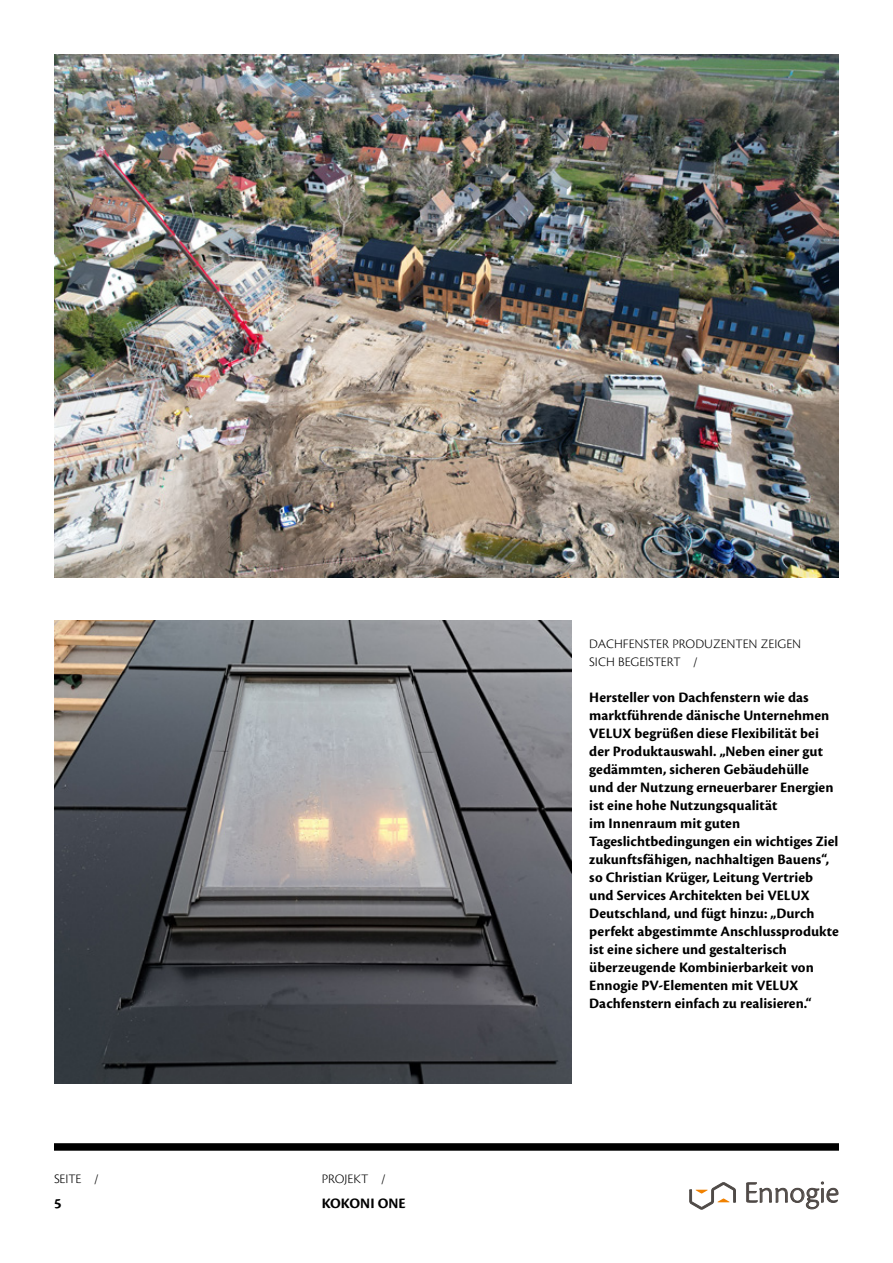
<style>
.page{position:relative;width:893px;height:1263px;background:#fff}
.page>*{position:absolute;margin:0;border:0;box-sizing:border-box;transform-origin:0 0}
.t1{font:30.9px "Cronos Pro Lt Capt";color:#4e4845}
.t2{font:700 15px/18px "Cronos Pro";color:#000}
.t3{font:13.5px/18px "Cronos Pro Lt Capt";color:#000}
</style>
<div class="page">
<div style="left:54px;top:1143px;width:785px;height:8px;background:#000"></div>
<svg style="left:690px;top:1182px;width:46px;height:27px"></svg>
<svg style="left:747px;top:1182px;width:91px;height:27px"></svg>
<img style="left:54px;top:54px;width:785px;height:523px">
<img style="left:54px;top:621px;width:517px;height:462px">
<p class="t3" style="left:54px;top:1169px;width:46px">SEITE /</p>
<p class="t2" style="left:54px;top:1194px;width:9px">5</p>
<p class="t3" style="left:322px;top:1169px;width:65px">PROJEKT /</p>
<p class="t2" style="left:322px;top:1194px;width:86px">KOKONI ONE</p>
<p class="t3" style="left:589px;top:635px;width:213px">DACHFENSTER PRODUZENTEN ZEIGEN<br>SICH BEGEISTERT /</p>
<p class="t2" style="left:589px;top:689px;width:251px">Hersteller von Dachfenstern wie das marktführende dänische Unternehmen VELUX begrüßen diese Flexibilität bei der Produktauswahl. „Neben einer gut gedämmten, sicheren Gebäudehülle<br>und der Nutzung erneuerbarer Energien ist eine hohe Nutzungsqualität<br>im Innenraum mit guten Tageslichtbedingungen ein wichtiges Ziel zukunftsfähigen, nachhaltigen Bauens“, so Christian Krüger, Leitung Vertrieb und Services Architekten bei VELUX Deutschland, und fügt hinzu: „Durch perfekt abgestimmte Anschlussprodukte ist eine sichere und gestalterisch überzeugende Kombinierbarkeit von Ennogie PV-Elementen mit VELUX Dachfenstern einfach zu realisieren.“</p>
<h1 class="t1" style="left:744px;top:1175px;width:96px">Ennogie</h1>
</div>
